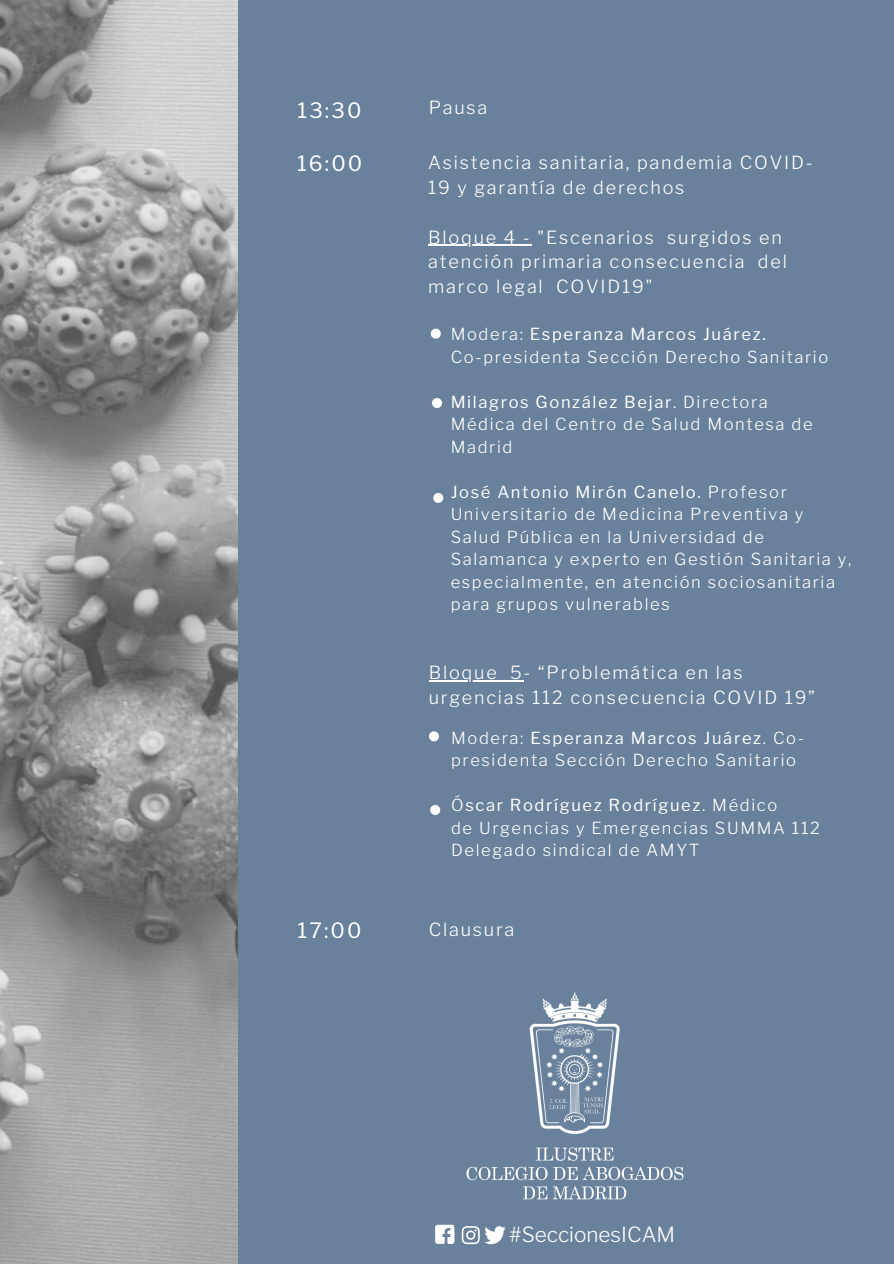
<style>
.page{position:relative;width:894px;height:1264px;background:#fff}
.page>*{position:absolute;margin:0;border:0;box-sizing:border-box;transform-origin:0 0}
.t1{font:21px "Libre Franklin";letter-spacing:.1em;color:#fff}
.t2{font:300 20.85px "Libre Franklin";color:#fff}
.t3{font:300 18px/24.8px "Libre Franklin";letter-spacing:.1em;color:#fff}
.t4{font:300 16.5px/22.5px "Libre Franklin";letter-spacing:.1em;color:#fff}
.s1{font-weight:400}
</style>
<div class="page">
<div style="left:221px;top:0;width:672px;height:1263px;background:#69819a"></div>
<img style="left:0;top:0;width:238px;height:1263px">
<hr style="left:428px;top:245px;width:103px;height:1px;background:#fff">
<hr style="left:428px;top:680px;width:70px;height:1px;background:#fff">
<svg style="left:498px;top:680px;width:25px;height:1px"></svg>
<svg style="left:430px;top:328px;width:10px;height:11px"></svg>
<svg style="left:432px;top:398px;width:10px;height:10px"></svg>
<svg style="left:433px;top:493px;width:10px;height:10px"></svg>
<svg style="left:429px;top:731px;width:10px;height:10px"></svg>
<svg style="left:430px;top:805px;width:10px;height:10px"></svg>
<svg style="left:461px;top:1226px;width:44px;height:18px"></svg>
<svg style="left:435px;top:1224px;width:19px;height:19px"></svg>
<img style="left:466px;top:992px;width:218px;height:208px">
<p class="t1" style="left:297px;top:98px;width:65px">13:30</p>
<p class="t3" style="left:428px;top:95px;width:60px">Pausa</p>
<p class="t1" style="left:297px;top:150px;width:67px">16:00</p>
<p class="t3" style="left:428px;top:150px;width:385px">Asistencia sanitaria, pandemia COVID-<br>19 y garantía de derechos</p>
<p class="t3" style="left:428px;top:225px;width:360px">Bloque 4 - "Escenarios surgidos en atención primaria consecuencia del marco legal COVID19"</p>
<p class="t4" style="left:450px;top:323px;width:379px">Modera: <span class="s1">Esperanza Marcos Juárez.<br></span>Co-presidenta Sección Derecho Sanitario</p>
<p class="t4" style="left:450px;top:390px;width:363px"><span class="s1">Milagros González Bejar</span>. Directora<br>Médica del Centro de Salud Montesa de<br>Madrid</p>
<p class="t4" style="left:450px;top:480px;width:402px"><span class="s1">José Antonio Mirón Canelo.</span> Profesor Universitario de Medicina Preventiva y Salud Pública en la Universidad de Salamanca y experto en Gestión Sanitaria y, especialmente, en atención sociosanitaria para grupos vulnerables</p>
<p class="t3" style="left:428px;top:660px;width:388px">Bloque 5- “Problemática en las urgencias 112 consecuencia COVID 19”</p>
<p class="t4" style="left:451px;top:726px;width:354px">Modera: <span class="s1">Esperanza Marcos Juárez</span>. Co&shy;presidenta Sección Derecho Sanitario</p>
<p class="t4" style="left:451px;top:794px;width:370px">Ó<span class="s1">scar Rodríguez Rodríguez</span>. Médico<br>de Urgencias y Emergencias SUMMA 112<br>Delegado sindical de AMYT</p>
<p class="t1" style="left:297px;top:917px;width:66px">17:00</p>
<p class="t3" style="left:428px;top:917px;width:87px">Clausura</p>
<p class="t2" style="left:509px;top:1222px;width:167px">#SeccionesICAM</p>
</div>
